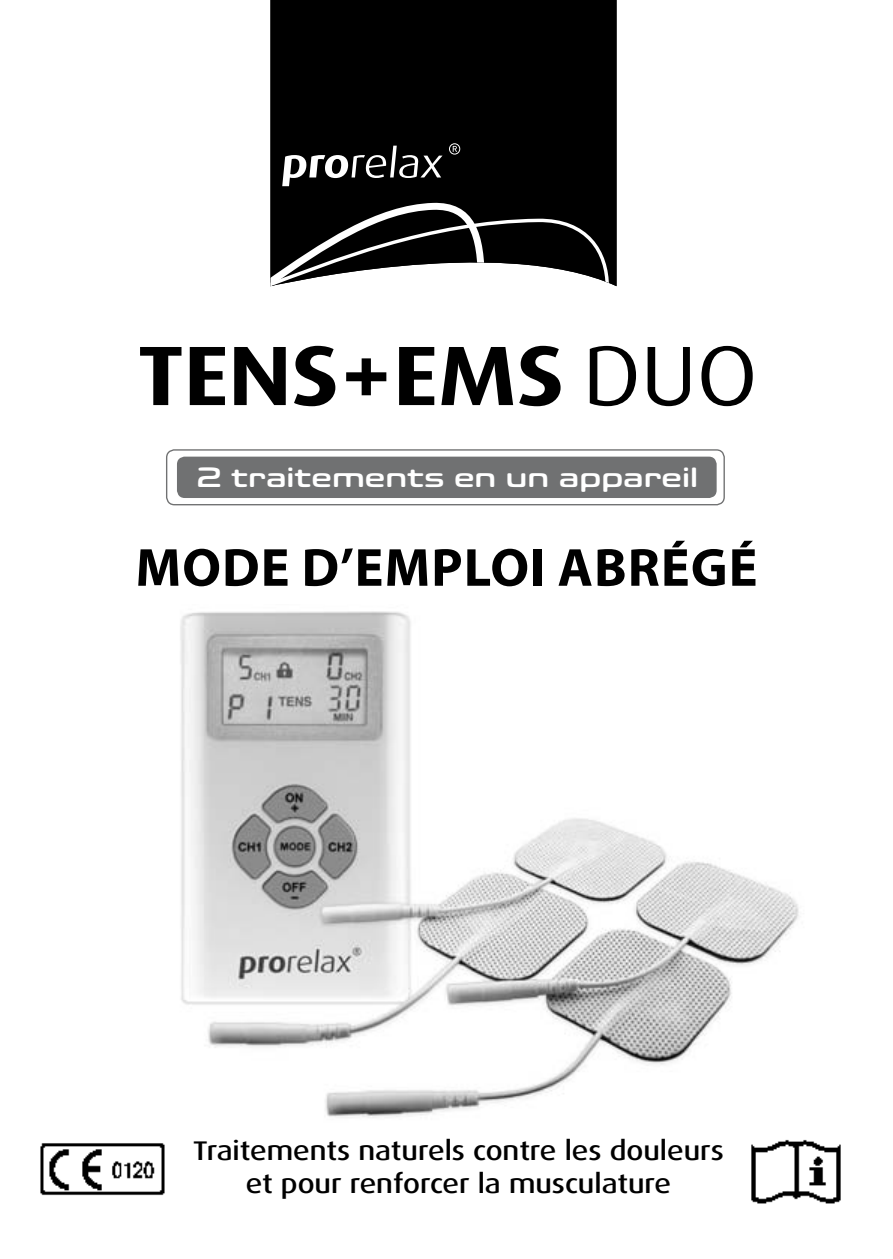
<style>
.page{position:relative;width:893px;height:1259px;background:#fff}
.page>*{position:absolute;margin:0;border:0;box-sizing:border-box;transform-origin:0 0}
.t1{font:700 84.3px "Dax Wide";color:#000}
.t2{font:700 54px "Myriad Pro";letter-spacing:.02em;color:#000}
.t3{font:600 28.5px "Eurostile Candy LT Pro";color:#fff}
.t4{font:500 27px/32.4px "Dax Wide";color:#000;text-align:center}
.s1{font-weight:400}
</style>
<div class="page">
<div style="left:270px;top:0;width:346px;height:286px;background:#000"></div>
<svg style="left:271px;top:201px;width:340px;height:85px"></svg>
<svg style="left:453px;top:146px;width:4px;height:6px"></svg>
<div style="left:449px;top:143px;width:11px;height:11px;border:1px solid #fff;border-radius:50%"></div>
<svg style="left:282px;top:146px;width:160px;height:40px"></svg>
<img style="left:40px;top:1143px;width:125px;height:53px">
<img style="left:751px;top:1139px;width:90px;height:65px">
<div style="left:177px;top:456px;width:540px;height:42px;background:#707172;border-radius:8px"></div>
<div style="left:166px;top:449px;width:559px;height:56px;border:1px solid #707172;border-radius:8px"></div>
<img style="left:180px;top:611px;width:619px;height:507px">
<h1 class="t1" style="left:137px;top:328px;width:622px">TENS+EMS <span class="s1">DUO</span></h1>
<p class="t3" style="left:196px;top:462px;width:503px">2 traitements en un appareil</p>
<h2 class="t2" style="left:135px;top:532px;width:623px">MODE D’EMPLOI ABRÉGÉ</h2>
<p class="t4" style="left:193px;top:1135px;width:532px">Traitements naturels contre les douleurs et pour renforcer la musculature</p>
</div>
